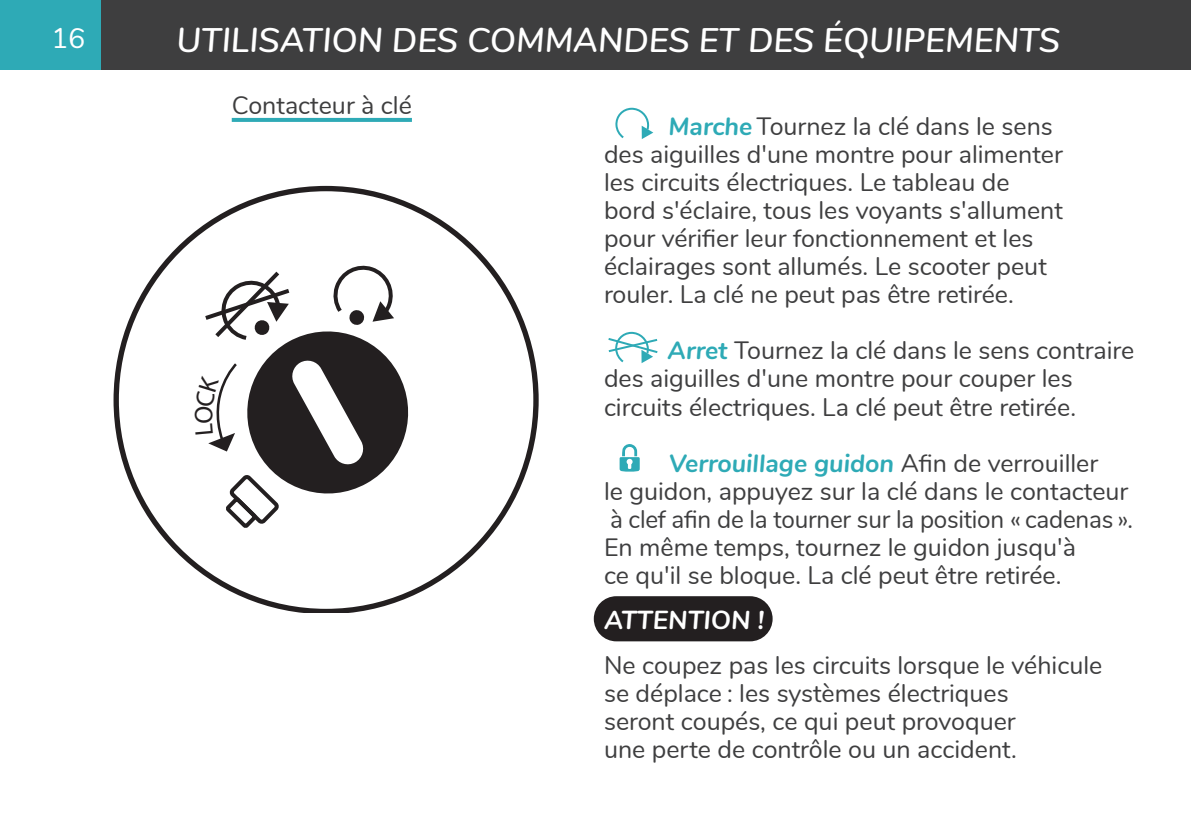
<style>
.page{position:relative;width:1191px;height:840px;background:#fff}
.page>*{position:absolute;margin:0;border:0;box-sizing:border-box;transform-origin:0 0}
.GROS_TITRE_A_GAUCHE{font:italic 600 34px "Nunito";color:#fff}
.t1{font:28px "Nunito";color:#fff}
.ATTENTION_EN_NOIR{font:italic 700 26px "Nunito";color:#fff}
.TEXTE{font:25px/28px "Nunito";color:#3e3e3f}
.SOUS_TITRE_SOULIGNÉ{font:25px "Nunito";color:#3e3e3f}
.s1{font-weight:700;font-style:italic;color:#2eaab6}
</style>
<div class="page">
<div style="left:0;top:0;width:102px;height:70px;background:#2eaab6"></div>
<div style="left:102px;top:0;width:1089px;height:70px;background:#3e3e3f"></div>
<div style="left:594px;top:596px;width:178px;height:45px;background:#231f20;border-radius:23px"></div>
<svg style="left:232px;top:118px;width:180px;height:4px"></svg>
<svg style="left:615px;top:107px;width:38px;height:32px"></svg>
<svg style="left:113px;top:186px;width:425px;height:426px"></svg>
<svg style="left:619px;top:444px;width:21px;height:27px"></svg>
<svg style="left:608px;top:331px;width:50px;height:32px"></svg>
<svg style="left:194px;top:259px;width:225px;height:272px"></svg>
<p class="t1" style="left:52px;top:18px;width:35px">16</p>
<p class="GROS_TITRE_A_GAUCHE" style="left:176px;top:15px;width:885px">UTILISATION DES COMMANDES ET DES ÉQUIPEMENTS</p>
<p class="SOUS_TITRE_SOULIGNÉ" style="left:232px;top:87px;width:182px">Contacteur à clé</p>
<p class="TEXTE" style="left:604px;top:111px;width:460px;text-indent:64px"><span class="s1">Marche</span> Tournez la clé dans le sens des aiguilles d'une montre pour alimenter les circuits électriques. Le tableau de bord s'éclaire, tous les voyants s'allument pour vérifier leur fonctionnement et les éclairages sont allumés. Le scooter peut rouler. La clé ne peut pas être retirée.</p>
<p class="TEXTE" style="left:604px;top:335px;width:532px;text-indent:64px"><span class="s1">Arret</span> Tournez la clé dans le sens contraire des aiguilles d'une montre pour couper les circuits électriques. La clé peut être retirée.</p>
<p class="TEXTE" style="left:604px;top:447px;width:530px;text-indent:65px"><span class="s1">Verrouillage guidon</span> Afin de verrouiller<br>le guidon, appuyez sur la clé dans le contacteur à clef afin de la tourner sur la position « cadenas ».<br>En même temps, tournez le guidon jusqu'à<br>ce qu'il se bloque. La clé peut être retirée.</p>
<p class="ATTENTION_EN_NOIR" style="left:604px;top:600px;width:162px">ATTENTION !</p>
<p class="TEXTE" style="left:604px;top:649px;width:500px">Ne coupez pas les circuits lorsque le véhicule se déplace : les systèmes électriques<br>seront coupés, ce qui peut provoquer<br>une perte de contrôle ou un accident.</p>
</div>
